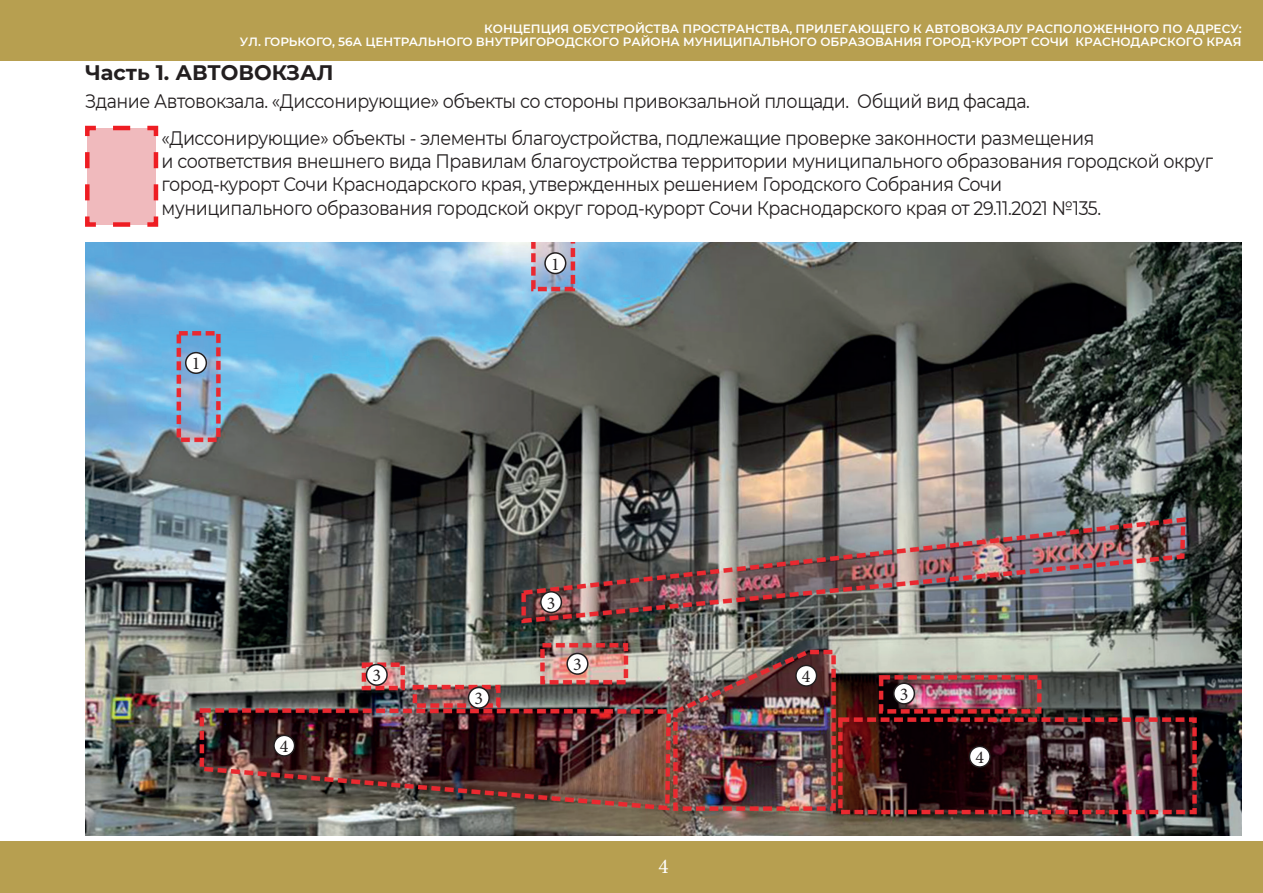
<style>
.page{position:relative;width:1263px;height:893px;background:#fff}
.page>*{position:absolute;margin:0;border:0;box-sizing:border-box;transform-origin:0 0}
.t1{font:700 21px "Montserrat";color:#231f20}
.t2{font:21px "Minion Pro";color:#fff}
.t3{font:19.5px/23.4px "Montserrat";letter-spacing:-.025em;color:#231f20;scale:.9 1}
.t4{font:18px "Minion Pro";color:#231f20}
.t5{font:600 12px/13.5px "Montserrat";color:#fff;text-align:right}
</style>
<div class="page">
<div style="left:0;top:0;width:1263px;height:60px;background:#b79f50"></div>
<div style="left:0;top:842px;width:1263px;height:51px;background:#b79f50"></div>
<img style="left:85px;top:242px;width:1157px;height:594px">
<svg style="left:85px;top:125px;width:74px;height:102px;background:#f0afb2"></svg>
<div style="left:186px;top:353px;width:20px;height:20px;background:#fff;border-radius:50%"></div>
<div style="left:185px;top:352px;width:22px;height:22px;border:2px solid #231f20;border-radius:50%"></div>
<div style="left:545px;top:253px;width:21px;height:21px;background:#fff;border-radius:50%"></div>
<div style="left:544px;top:252px;width:22px;height:22px;border:2px solid #231f20;border-radius:50%"></div>
<div style="left:366px;top:664px;width:21px;height:21px;background:#fff;border-radius:50%"></div>
<div style="left:366px;top:664px;width:22px;height:22px;border:2px solid #231f20;border-radius:50%"></div>
<div style="left:274px;top:735px;width:21px;height:21px;background:#fff;border-radius:50%"></div>
<div style="left:273px;top:735px;width:22px;height:22px;border:2px solid #231f20;border-radius:50%"></div>
<div style="left:796px;top:665px;width:20px;height:21px;background:#fff;border-radius:50%"></div>
<div style="left:795px;top:665px;width:22px;height:22px;border:2px solid #231f20;border-radius:50%"></div>
<div style="left:969px;top:746px;width:21px;height:21px;background:#fff;border-radius:50%"></div>
<div style="left:969px;top:746px;width:22px;height:22px;border:2px solid #231f20;border-radius:50%"></div>
<div style="left:541px;top:592px;width:20px;height:20px;background:#fff;border-radius:50%"></div>
<div style="left:540px;top:591px;width:22px;height:22px;border:2px solid #231f20;border-radius:50%"></div>
<div style="left:567px;top:653px;width:21px;height:21px;background:#fff;border-radius:50%"></div>
<div style="left:566px;top:653px;width:22px;height:22px;border:2px solid #231f20;border-radius:50%"></div>
<div style="left:468px;top:687px;width:21px;height:21px;background:#fff;border-radius:50%"></div>
<div style="left:468px;top:687px;width:22px;height:22px;border:2px solid #231f20;border-radius:50%"></div>
<div style="left:894px;top:683px;width:20px;height:21px;background:#fff;border-radius:50%"></div>
<div style="left:893px;top:682px;width:22px;height:23px;border:2px solid #231f20;border-radius:50%"></div>
<p class="t5" style="left:240px;top:21px;width:1003px">КОНЦЕПЦИЯ ОБУСТРОЙСТВА ПРОСТРАНСТВА, ПРИЛЕГАЮЩЕГО К АВТОВОКЗАЛУ РАСПОЛОЖЕННОГО ПО АДРЕСУ:<br>УЛ. ГОРЬКОГО, 56А ЦЕНТРАЛЬНОГО ВНУТРИГОРОДСКОГО РАЙОНА МУНИЦИПАЛЬНОГО ОБРАЗОВАНИЯ ГОРОД-КУРОРТ СОЧИ КРАСНОДАРСКОГО КРАЯ</p>
<p class="t1" style="left:85px;top:58px;width:250px">Часть 1. АВТОВОКЗАЛ</p>
<p class="t3" style="left:162px;top:82px;width:1038px;line-height:36.5px;text-indent:-77px">Здание Автовокзала. «Диссонирующие» объекты со стороны привокзальной площади. Общий вид фасада. «Диссонирующие» объекты - элементы благоустройства, подлежащие проверке законности размещения</p>
<p class="t3" style="left:162px;top:149px;width:1170px">и соответствия внешнего вида Правилам благоустройства территории муниципального образования городской округ город-курорт Сочи Краснодарского края, утвержденных решением Городского Собрания Сочи<br>муниципального образования городской округ город-курорт Сочи Краснодарского края от 29.11.2021 №135.</p>
<p class="t4" style="left:192px;top:352px;width:10px">1</p>
<p class="t4" style="left:280px;top:734px;width:10px">4</p>
<p class="t4" style="left:372px;top:664px;width:10px">3</p>
<p class="t4" style="left:551px;top:252px;width:10px">1</p>
<p class="t4" style="left:547px;top:591px;width:10px">3</p>
<p class="t4" style="left:573px;top:652px;width:10px">3</p>
<p class="t4" style="left:802px;top:664px;width:10px">4</p>
<p class="t4" style="left:474px;top:686px;width:10px">3</p>
<p class="t4" style="left:900px;top:682px;width:10px">3</p>
<p class="t2" style="left:658px;top:852px;width:12px">4</p>
<p class="t4" style="left:975px;top:745px;width:10px">4</p>
</div>
